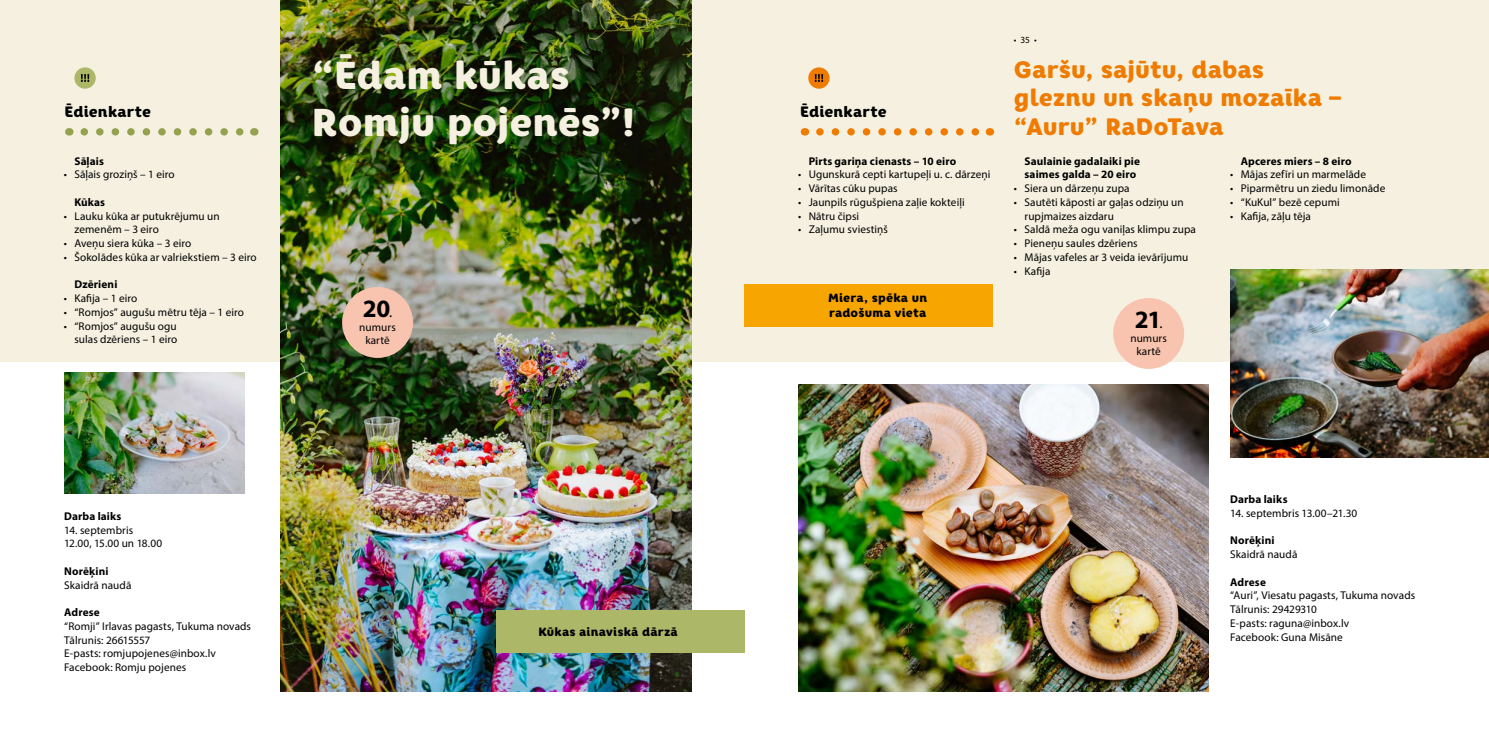
<style>
.page{position:relative;width:1489px;height:745px;background:#fff}
.page>*{position:absolute;margin:0;border:0;box-sizing:border-box;transform-origin:0 0}
.t1{font:900 38.75px/46.5px "Core Rhino 85";color:#f5f0df}
.t2{font:700 25px "Myriad Pro";color:#000}
.t3{font:900 23.75px/28.5px "Core Rhino 85";letter-spacing:.005em;color:#ef7c00}
.t4{font:900 15px "Core Rhino 85";letter-spacing:.02em;color:#000}
.t5{font:900 11.88px/14.2px "Core Rhino 85";letter-spacing:.02em;color:#000}
.t6{font:11.25px/13.8px "Myriad Pro";letter-spacing:.005em;color:#000}
.t7{font:700 11.25px/13.8px "Myriad Pro";letter-spacing:.01em;color:#000}
.t8{font:9.38px "Myriad Pro";color:#000}
.s1{font-weight:400;font-size:15px}
</style>
<div class="page">
<div style="left:744px;top:0;width:744px;height:361px;background:#f5f0df"></div>
<div style="left:0;top:0;width:744px;height:361px;background:#f5f0df"></div>
<img style="left:280px;top:0;width:411px;height:691px">
<svg style="left:84px;top:128px;width:160px;height:7px"></svg>
<svg style="left:819px;top:128px;width:161px;height:7px"></svg>
<div style="left:342px;top:287px;width:71px;height:71px;background:#f9c4af;border-radius:50%"></div>
<div style="left:496px;top:609px;width:248px;height:43px;background:#acb767"></div>
<div style="left:744px;top:283px;width:248px;height:43px;background:#f7a500"></div>
<img style="left:64px;top:372px;width:181px;height:121px">
<img style="left:1230px;top:270px;width:258px;height:187px">
<img style="left:798px;top:384px;width:410px;height:307px">
<div style="left:1113px;top:298px;width:70px;height:71px;background:#f9c4af;border-radius:50%"></div>
<div style="left:74px;top:67px;width:22px;height:22px;background:#acb767;border-radius:50%"></div>
<svg style="left:81px;top:74px;width:8px;height:8px"></svg>
<div style="left:808px;top:67px;width:21px;height:22px;background:#ef7c00;border-radius:50%"></div>
<svg style="left:814px;top:74px;width:9px;height:8px"></svg>
<p class="t8" style="left:1013px;top:34px;width:24px">• 35 •</p>
<h1 class="t1" style="left:312px;top:52px;width:324px">“Ēdam kūkas<br>Romju pojenēs”!</h1>
<h3 class="t3" style="left:1013px;top:55px;width:329px">Garšu, sajūtu, dabas gleznu un skaņu mozaīka – “Auru” RaDoTava</h3>
<h3 class="t4" style="left:64px;top:101px;width:88px">Ēdienkarte</h3>
<h3 class="t4" style="left:800px;top:101px;width:88px">Ēdienkarte</h3>
<p class="t7" style="left:808px;top:153px;width:149px">Pirts gariņa cienasts – 10 eiro</p>
<p class="t6" style="left:798px;top:167px;width:194px">• Ugunskurā cepti kartupeļi u. c. dārzeņi</p>
<p class="t6" style="left:798px;top:181px;width:101px">• Vārītas cūku pupas</p>
<p class="t6" style="left:798px;top:195px;width:168px">• Jaunpils rūgušpiena zaļie kokteiļi</p>
<p class="t6" style="left:798px;top:209px;width:63px">• Nātru čipsi</p>
<p class="t6" style="left:798px;top:222px;width:91px">• Zaļumu sviestiņš</p>
<p class="t7" style="left:74px;top:153px;width:31px">Sāļais</p>
<p class="t6" style="left:64px;top:167px;width:112px">• Sāļais groziņš – 1 eiro</p>
<p class="t7" style="left:74px;top:195px;width:32px">Kūkas</p>
<p class="t6" style="left:74px;top:208px;width:147px;text-indent:-11px">• Lauku kūka ar putukrējumu un zemenēm – 3 eiro</p>
<p class="t6" style="left:64px;top:236px;width:129px">• Aveņu siera kūka – 3 eiro</p>
<p class="t6" style="left:64px;top:250px;width:194px">• Šokolādes kūka ar valriekstiem – 3 eiro</p>
<p class="t7" style="left:74px;top:277px;width:44px">Dzērieni</p>
<p class="t6" style="left:64px;top:291px;width:75px">• Kafija – 1 eiro</p>
<p class="t6" style="left:64px;top:305px;width:182px">• “Romjos” augušu mētru tēja – 1 eiro</p>
<p class="t6" style="left:64px;top:318px;width:115px;text-align:right">• “Romjos” augušu ogu sulas dzēriens – 1 eiro</p>
<p class="t7" style="left:1024px;top:153px;width:117px">Saulainie gadalaiki pie saimes galda – 20 eiro</p>
<p class="t6" style="left:1013px;top:181px;width:117px">• Siera un dārzeņu zupa</p>
<p class="t6" style="left:1024px;top:195px;width:161px;text-indent:-11px">• Sautēti kāposti ar gaļas odziņu un rupjmaizes aizdaru</p>
<p class="t6" style="left:1013px;top:222px;width:183px">• Saldā meža ogu vaniļas klimpu zupa</p>
<p class="t6" style="left:1013px;top:236px;width:125px">• Pieneņu saules dzēriens</p>
<p class="t6" style="left:1013px;top:250px;width:176px">• Mājas vafeles ar 3 veida ievārījumu</p>
<p class="t6" style="left:1013px;top:263px;width:38px">• Kafija</p>
<p class="t7" style="left:1240px;top:153px;width:112px">Apceres miers – 8 eiro</p>
<p class="t6" style="left:1230px;top:167px;width:137px">• Mājas zefīri un marmelāde</p>
<p class="t6" style="left:1230px;top:181px;width:157px">• Piparmētru un ziedu limonāde</p>
<p class="t6" style="left:1230px;top:195px;width:111px">• “KuKul” bezē cepumi</p>
<p class="t6" style="left:1230px;top:208px;width:82px">• Kafija, zāļu tēja</p>
<p class="t5" style="left:828px;top:291px;width:101px">Miera, spēka un radošuma vieta</p>
<h2 class="t2" style="left:363px;top:292px;width:31px">20<span class="s1">.</span></h2>
<p class="t6" style="left:359px;top:320px;width:38px;text-align:center">numurs kartē</p>
<h2 class="t2" style="left:1134px;top:303px;width:29px">21<span class="s1">.</span></h2>
<p class="t6" style="left:1130px;top:331px;width:38px;text-align:center">numurs kartē</p>
<p class="t7" style="left:64px;top:508px;width:59px">Darba laiks</p>
<p class="t6" style="left:64px;top:522px;width:99px">14. septembris<br>12.00, 15.00 un 18.00</p>
<p class="t7" style="left:64px;top:563px;width:46px">Norēķini</p>
<p class="t6" style="left:64px;top:577px;width:69px">Skaidrā naudā</p>
<p class="t7" style="left:64px;top:604px;width:37px">Adrese</p>
<p class="t6" style="left:64px;top:618px;width:188px">“Romji” Irlavas pagasts, Tukuma novads<br>Tālrunis: 26615557<br>E-pasts: romjupojenes@inbox.lv<br>Facebook: Romju pojenes</p>
<p class="t5" style="left:538px;top:624px;width:141px">Kūkas ainaviskā dārzā</p>
<p class="t7" style="left:1230px;top:491px;width:59px">Darba laiks</p>
<p class="t6" style="left:1230px;top:505px;width:129px">14. septembris 13.00–21.30</p>
<p class="t7" style="left:1230px;top:533px;width:46px">Norēķini</p>
<p class="t6" style="left:1230px;top:547px;width:69px">Skaidrā naudā</p>
<p class="t7" style="left:1230px;top:574px;width:37px">Adrese</p>
<p class="t6" style="left:1230px;top:588px;width:186px">“Auri”, Viesatu pagasts, Tukuma novads<br>Tālrunis: 29429310<br>E-pasts: raguna@inbox.lv<br>Facebook: Guna Misāne</p>
</div>
